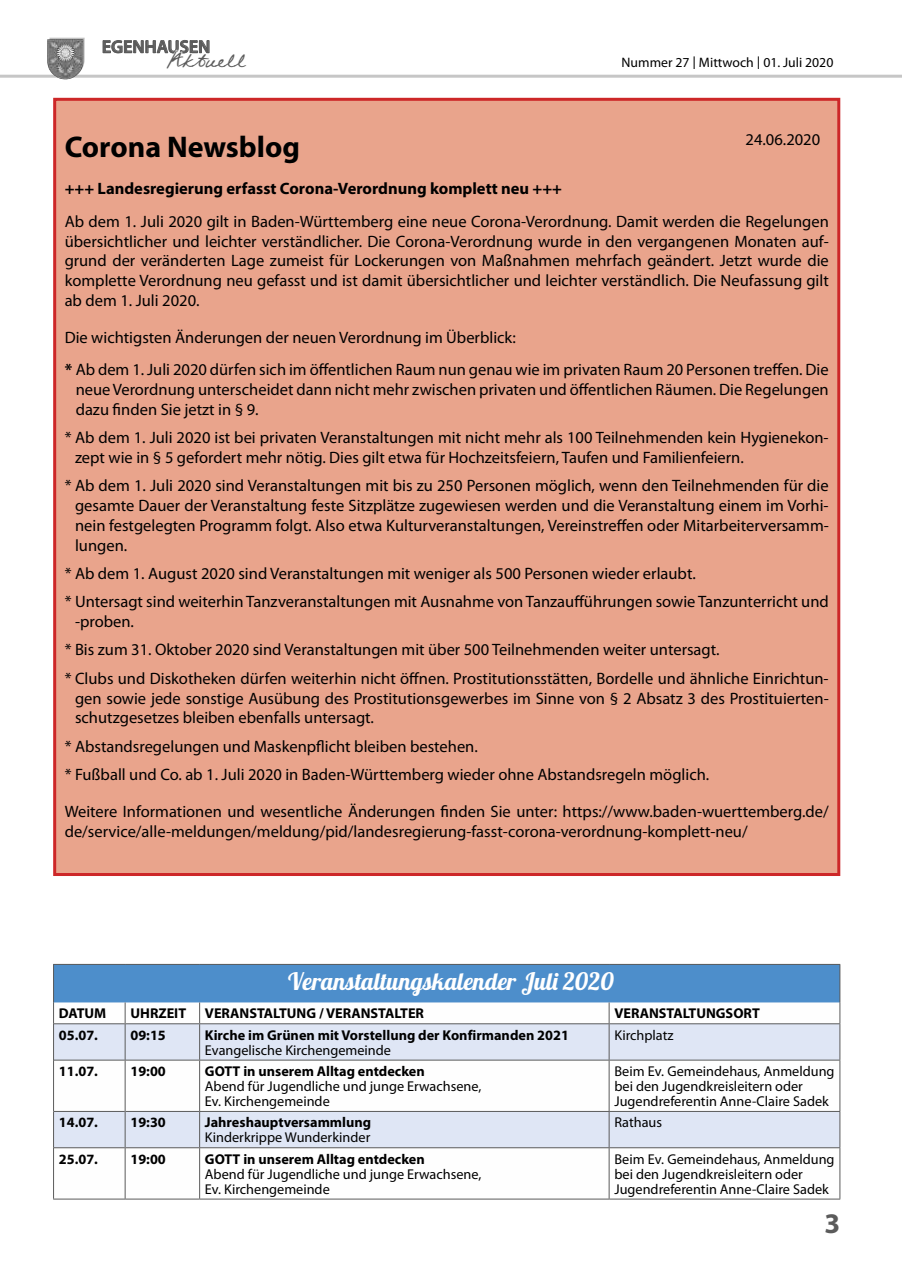
<style>
.page{position:relative;width:902px;height:1280px;background:#fff}
.page>*{position:absolute;margin:0;border:0;box-sizing:border-box;transform-origin:0 0}
.t1{font:700 30px "Myriad Pro";color:#000}
.t2{font:700 28.5px "Myriad Pro";color:#5b5b5b}
.t3{font:24px "Lobster 1.4";color:#fff}
.t4{font:22.95px "Federico Handwriting";color:#5b5b5b}
.t5{font:600 18px "Myriad Pro";color:#5b5b5b}
.t6{font:16.5px/19.8px "Myriad Pro";color:#000}
.t7{font:700 16.5px "Myriad Pro";color:#000}
.t8{font:14.25px/15px "Myriad Pro";color:#000}
.t9{font:700 14.25px "Myriad Pro";color:#000}
.t10{font:13.65px "Myriad Pro";color:#000}
.s1{font-family:"Lucida Sans"}
.s2{font-weight:700}
</style>
<div class="page">
<hr style="left:0;top:75px;width:901px;height:3px;background:#c6c6c6">
<svg style="left:102px;top:40px;width:108px;height:14px"></svg>
<svg style="left:50px;top:38px;width:35px;height:37px"></svg>
<img style="left:47px;top:39px;width:36px;height:40px">
<div style="left:55px;top:99px;width:783px;height:775px;background:#e9a48c"></div>
<div style="left:53px;top:98px;width:787px;height:778px;border:3px solid #cd2728"></div>
<div style="left:54px;top:964px;width:785px;height:38px;background:#4d8ecb"></div>
<svg style="left:54px;top:1061px;width:785px;height:138px"></svg>
<div style="left:54px;top:1112px;width:785px;height:35px;background:#dfe6f5"></div>
<hr style="left:54px;top:1060px;width:71px;height:1px;background:#5b5b5b">
<hr style="left:125px;top:1060px;width:75px;height:1px;background:#5b5b5b">
<hr style="left:200px;top:1060px;width:409px;height:1px;background:#5b5b5b">
<hr style="left:609px;top:1060px;width:231px;height:1px;background:#5b5b5b">
<hr style="left:54px;top:1111px;width:71px;height:1px;background:#5b5b5b">
<hr style="left:125px;top:1111px;width:75px;height:1px;background:#5b5b5b">
<hr style="left:200px;top:1111px;width:409px;height:1px;background:#5b5b5b">
<hr style="left:609px;top:1111px;width:231px;height:1px;background:#5b5b5b">
<hr style="left:54px;top:1147px;width:71px;height:1px;background:#5b5b5b">
<hr style="left:125px;top:1147px;width:75px;height:1px;background:#5b5b5b">
<hr style="left:200px;top:1147px;width:409px;height:1px;background:#5b5b5b">
<hr style="left:609px;top:1147px;width:231px;height:1px;background:#5b5b5b">
<hr style="left:53px;top:964px;width:72px;height:1px;background:#5b5b5b">
<hr style="left:53px;top:965px;width:1px;height:37px;background:#5b5b5b">
<hr style="left:125px;top:964px;width:75px;height:1px;background:#5b5b5b">
<hr style="left:200px;top:964px;width:409px;height:1px;background:#5b5b5b">
<hr style="left:609px;top:964px;width:231px;height:1px;background:#5b5b5b">
<hr style="left:839px;top:965px;width:1px;height:37px;background:#5b5b5b">
<hr style="left:53px;top:1060px;width:1px;height:51px;background:#5b5b5b">
<hr style="left:125px;top:1060px;width:1px;height:51px;background:#5b5b5b">
<hr style="left:53px;top:1111px;width:1px;height:37px;background:#5b5b5b">
<hr style="left:125px;top:1111px;width:1px;height:37px;background:#5b5b5b">
<hr style="left:53px;top:1148px;width:1px;height:51px;background:#5b5b5b">
<hr style="left:125px;top:1148px;width:1px;height:51px;background:#5b5b5b">
<svg style="left:53px;top:1002px;width:787px;height:58px"></svg>
<hr style="left:199px;top:1024px;width:1px;height:36px;background:#5b5b5b">
<hr style="left:608px;top:1024px;width:1px;height:36px;background:#5b5b5b">
<hr style="left:839px;top:1024px;width:1px;height:36px;background:#5b5b5b">
<hr style="left:199px;top:1060px;width:1px;height:51px;background:#5b5b5b">
<hr style="left:608px;top:1060px;width:1px;height:51px;background:#5b5b5b">
<hr style="left:839px;top:1060px;width:1px;height:51px;background:#5b5b5b">
<hr style="left:199px;top:1112px;width:1px;height:35px;background:#5b5b5b">
<hr style="left:608px;top:1112px;width:1px;height:35px;background:#5b5b5b">
<hr style="left:839px;top:1112px;width:1px;height:35px;background:#5b5b5b">
<hr style="left:199px;top:1148px;width:1px;height:51px;background:#5b5b5b">
<hr style="left:608px;top:1148px;width:1px;height:51px;background:#5b5b5b">
<hr style="left:839px;top:1148px;width:1px;height:51px;background:#5b5b5b">
<hr style="left:53px;top:1199px;width:72px;height:1px;background:#5b5b5b">
<hr style="left:125px;top:1199px;width:75px;height:1px;background:#5b5b5b">
<hr style="left:200px;top:1199px;width:409px;height:1px;background:#5b5b5b">
<hr style="left:609px;top:1199px;width:231px;height:1px;background:#5b5b5b">
<p class="t5" style="left:102px;top:35px;width:110px">EGENHAUSEN</p>
<h3 class="t4" style="left:167px;top:46px;width:80px">Aktuell</h3>
<p class="t10" style="left:621px;top:54px;width:213px">Nummer 27 <span class="s1">|</span> Mittwoch <span class="s1">|</span> 01. Juli 2020</p>
<p class="t6" style="left:745px;top:130px;width:76px">24.06.2020</p>
<h1 class="t1" style="left:65px;top:128px;width:237px">Corona Newsblog</h1>
<p class="t7" style="left:65px;top:178px;width:499px">+++ Landesregierung erfasst Corona-Verordnung komplett neu +++</p>
<p class="t6" style="left:65px;top:211px;width:765px;text-align:justify">Ab dem 1. Juli 2020 gilt in Baden-Württemberg eine neue Corona-Verordnung. Damit werden die Regelungen übersichtlicher und leichter verständlicher. Die Corona-Verordnung wurde in den vergangenen Monaten auf&shy;grund der veränderten Lage zumeist für Lockerungen von Maßnahmen mehrfach geändert. Jetzt wurde die komplette Verordnung neu gefasst und ist damit übersichtlicher und leichter verständlich. Die Neufassung gilt ab dem 1. Juli 2020.</p>
<p class="t6" style="left:65px;top:321px;width:765px;line-height:32.5px">Die wichtigsten Änderungen der neuen Verordnung im Überblick:<br><span class="s2">*</span> Ab dem 1. Juli 2020 dürfen sich im öffentlichen Raum nun genau wie im privaten Raum 20 Personen treffen. Die</p>
<p class="t6" style="left:76px;top:379px;width:754px">neue Verordnung unterscheidet dann nicht mehr zwischen privaten und öffentlichen Räumen. Die Regelungen dazu finden Sie jetzt in § 9.</p>
<p class="t6" style="left:75px;top:427px;width:755px;text-indent:-10px">* Ab dem 1. Juli 2020 ist bei privaten Veranstaltungen mit nicht mehr als 100 Teilnehmenden kein Hygienekon&shy;zept wie in § 5 gefordert mehr nötig. Dies gilt etwa für Hochzeitsfeiern, Taufen und Familienfeiern.</p>
<p class="t6" style="left:75px;top:476px;width:755px;text-align:justify;text-indent:-10px">* Ab dem 1. Juli 2020 sind Veranstaltungen mit bis zu 250 Personen möglich, wenn den Teilnehmenden für die gesamte Dauer der Veranstaltung feste Sitzplätze zugewiesen werden und die Veranstaltung einem im Vorhi&shy;nein festgelegten Programm folgt. Also etwa Kulturveranstaltungen, Vereinstreffen oder Mitarbeiterversamm&shy;lungen.</p>
<p class="t6" style="left:65px;top:559px;width:765px;line-height:28.3px">* Ab dem 1. August 2020 sind Veranstaltungen mit weniger als 500 Personen wieder erlaubt.<br>* Untersagt sind weiterhin Tanzveranstaltungen mit Ausnahme von Tanzaufführungen sowie Tanzunterricht und</p>
<p class="t6" style="left:65px;top:607px;width:765px;line-height:28.3px;text-indent:10px">-proben.<br>* Bis zum 31. Oktober 2020 sind Veranstaltungen mit über 500 Teilnehmenden weiter untersagt.<br>* Clubs und Diskotheken dürfen weiterhin nicht öffnen. Prostitutionsstätten, Bordelle und ähnliche Einrichtun-</p>
<p class="t6" style="left:75px;top:688px;width:755px">gen sowie jede sonstige Ausübung des Prostitutionsgewerbes im Sinne von § 2 Absatz 3 des Prostituierten&shy;schutzgesetzes bleiben ebenfalls untersagt.</p>
<p class="t6" style="left:65px;top:732px;width:646px;line-height:28.3px">* Abstandsregelungen und Maskenpflicht bleiben bestehen.<br>* Fußball und Co. ab 1. Juli 2020 in Baden-Württemberg wieder ohne Abstandsregeln möglich.</p>
<p class="t6" style="left:65px;top:801px;width:765px">Weitere Informationen und wesentliche Änderungen finden Sie unter: https://www.baden-wuerttemberg.de/ de/service/alle-meldungen/meldung/pid/landesregierung-fasst-corona-verordnung-komplett-neu/</p>
<h3 class="t3" style="left:288px;top:966px;width:327px">Veranstaltungskalender Juli 2020</h3>
<p class="t9" style="left:59px;top:1004px;width:49px">DATUM</p>
<p class="t9" style="left:130px;top:1004px;width:57px">UHRZEIT</p>
<p class="t9" style="left:205px;top:1004px;width:221px">VERANSTALTUNG / VERANSTALTER</p>
<p class="t9" style="left:614px;top:1004px;width:147px">VERANSTALTUNGSORT</p>
<p class="t9" style="left:59px;top:1026px;width:41px">05.07.</p>
<p class="t9" style="left:130px;top:1026px;width:37px">09:15</p>
<p class="t9" style="left:205px;top:1026px;width:365px">Kirche im Grünen mit Vorstellung der Konfirmanden 2021</p>
<p class="t8" style="left:205px;top:1042px;width:187px">Evangelische Kirchengemeinde</p>
<p class="t8" style="left:614px;top:1027px;width:61px">Kirchplatz</p>
<p class="t9" style="left:59px;top:1062px;width:41px">11.07.</p>
<p class="t9" style="left:130px;top:1062px;width:37px">19:00</p>
<p class="t9" style="left:205px;top:1062px;width:221px">GOTT in unserem Alltag entdecken</p>
<p class="t8" style="left:205px;top:1079px;width:278px">Abend für Jugendliche und junge Erwachsene,<br>Ev. Kirchengemeinde</p>
<p class="t9" style="left:59px;top:1113px;width:41px">14.07.</p>
<p class="t9" style="left:130px;top:1113px;width:37px">19:30</p>
<p class="t9" style="left:205px;top:1113px;width:168px">Jahreshauptversammlung</p>
<p class="t8" style="left:205px;top:1130px;width:167px">Kinderkrippe Wunderkinder</p>
<p class="t9" style="left:59px;top:1150px;width:41px">25.07.</p>
<p class="t9" style="left:130px;top:1150px;width:37px">19:00</p>
<p class="t9" style="left:205px;top:1150px;width:221px">GOTT in unserem Alltag entdecken</p>
<p class="t8" style="left:205px;top:1166px;width:278px">Abend für Jugendliche und junge Erwachsene,<br>Ev. Kirchengemeinde</p>
<p class="t8" style="left:614px;top:1064px;width:222px">Beim Ev. Gemeindehaus, Anmeldung bei den Jugendkreisleitern oder<br>Jugendreferentin Anne-Claire Sadek</p>
<p class="t8" style="left:614px;top:1115px;width:49px">Rathaus</p>
<p class="t8" style="left:614px;top:1151px;width:222px">Beim Ev. Gemeindehaus, Anmeldung bei den Jugendkreisleitern oder<br>Jugendreferentin Anne-Claire Sadek</p>
<h2 class="t2" style="left:824px;top:1205px;width:17px">3</h2>
</div>
